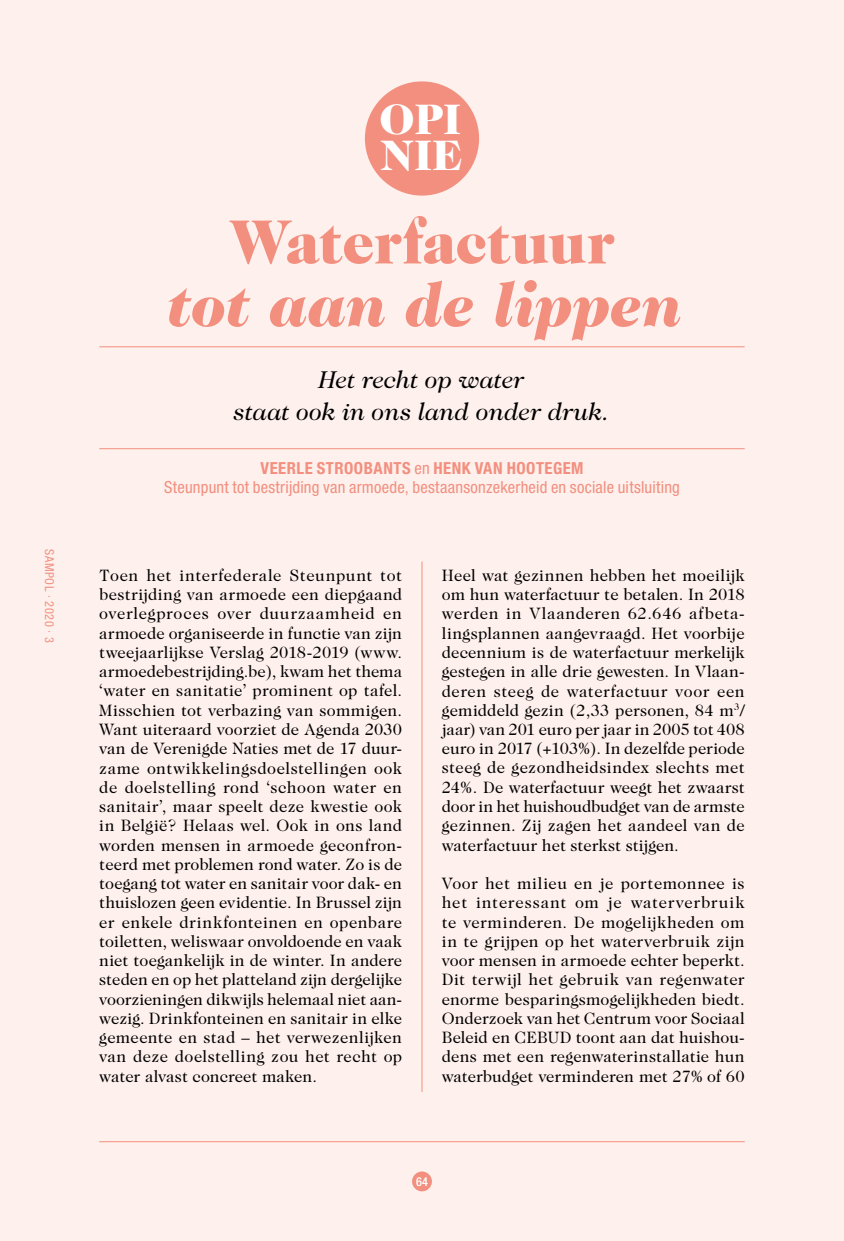
<style>
.page{position:relative;width:844px;height:1241px;background:#fff}
.page>*{position:absolute;margin:0;border:0;box-sizing:border-box;transform-origin:0 0}
.t1{font:italic 900 63px "Caslon Two Twenty Four";color:#f28f7f}
.t2{font:900 63px "Caslon Two Twenty Four";letter-spacing:-.015em;color:#f28f7f}
.t3{font:900 43.05px/35.9px "Caslon Two Twenty Four";letter-spacing:.01em;color:#fff}
.t4{font:italic 24.5px/31.5px "Caslon Two Twenty Four";color:#000;text-align:center}
.t5{font:16.62px/19.2px "Caslon Two Twenty Four";letter-spacing:.01em;color:#000;text-align:justify}
.t6{font:condensed 16.62px/19.2px "Helvetica Neue LT Pro";letter-spacing:.015em;color:#f28f7f;text-align:center}
.t7{font:condensed 12.25px "Helvetica Neue LT Pro";letter-spacing:.055em;color:#f28f7f}
.t8{font:500 condensed 12.25px "Helvetica Neue LT Pro";color:#fff}
.s1{font-weight:700}
</style>
<div class="page">
<div style="left:0;top:0;width:843px;height:1240px;background:#fef0ec"></div>
<div style="left:412px;top:1171px;width:20px;height:20px;background:#f28f7f;border-radius:50%"></div>
<hr style="left:99px;top:1141px;width:645px;height:1px;background:#f28f7f">
<div style="left:365px;top:81px;width:114px;height:114px;background:#f28f7f;border-radius:50%"></div>
<hr style="left:421px;top:561px;width:1px;height:530px;background:#f28f7f">
<hr style="left:99px;top:346px;width:645px;height:1px;background:#f28f7f">
<hr style="left:99px;top:448px;width:645px;height:1px;background:#f28f7f">
<p class="t7" style="left:57px;top:548px;width:96px;rotate:90deg">SAMPOL · 2020 · 3</p>
<h2 class="t3" style="left:379px;top:101px;width:85px">OPI<br>NIE</h2>
<h1 class="t2" style="left:229px;top:205px;width:386px">Waterfactuur</h1>
<h1 class="t1" style="left:165px;top:267px;width:516px">tot aan de lippen</h1>
<h3 class="t4" style="left:234px;top:364px;width:377px">Het recht op water<br>staat ook in ons land onder druk.</h3>
<p class="t6" style="left:164px;top:458px;width:517px"><span class="s1">VEERLE STROOBANTS</span> en <span class="s1">HENK VAN HOOTEGEM<br></span>Steunpunt tot bestrijding van armoede, bestaansonzekerheid en sociale uitsluiting</p>
<p class="t5" style="left:99px;top:565px;width:304px">Toen het interfederale Steunpunt tot bestrijding van armoede een diepgaand overlegproces over duurzaamheid en armoede organiseerde in functie van zijn tweejaarlijkse Verslag 2018-2019 (www. armoedebestrijding.be), kwam het thema ‘water en sanitatie’ prominent op tafel.<br>Misschien tot verbazing van sommigen.<br>Want uiteraard voorziet de Agenda 2030 van de Verenigde Naties met de 17 duur&shy;zame ontwikkelingsdoelstellingen ook de doelstelling rond ‘schoon water en sanitair’, maar speelt deze kwestie ook in België? Helaas wel. Ook in ons land worden mensen in armoede geconfron&shy;teerd met problemen rond water. Zo is de toegang tot water en sanitair voor dak- en thuislozen geen evidentie. In Brussel zijn er enkele drinkfonteinen en openbare toiletten, weliswaar onvoldoende en vaak niet toegankelijk in de winter. In andere steden en op het platteland zijn dergelijke voorzieningen dikwijls helemaal niet aan&shy;wezig. Drinkfonteinen en sanitair in elke gemeente en stad – het verwezenlijken van deze doelstelling zou het recht op water alvast concreet maken.</p>
<p class="t5" style="left:442px;top:565px;width:304px">Heel wat gezinnen hebben het moeilijk om hun waterfactuur te betalen. In 2018 werden in Vlaanderen 62.646 afbeta&shy;lingsplannen aangevraagd. Het voorbije decennium is de waterfactuur merkelijk gestegen in alle drie gewesten. In Vlaan&shy;deren steeg de waterfactuur voor een gemiddeld gezin (2,33 personen, 84 m<sup>3</sup>/ jaar) van 201 euro per jaar in 2005 tot 408 euro in 2017 (+103%). In dezelfde periode steeg de gezondheidsindex slechts met 24%. De waterfactuur weegt het zwaarst door in het huishoudbudget van de armste gezinnen. Zij zagen het aandeel van de waterfactuur het sterkst stijgen.</p>
<p class="t5" style="left:442px;top:873px;width:304px">Voor het milieu en je portemonnee is het interessant om je waterverbruik te verminderen. De mogelijkheden om in te grijpen op het waterverbruik zijn voor mensen in armoede echter beperkt.<br>Dit terwijl het gebruik van regenwater enorme besparingsmogelijkheden biedt.<br>Onderzoek van het Centrum voor Sociaal Beleid en CEBUD toont aan dat huishou&shy;dens met een regenwaterinstallatie hun waterbudget verminderen met 27% of 60</p>
<p class="t8" style="left:416px;top:1173px;width:13px">64</p>
</div>
